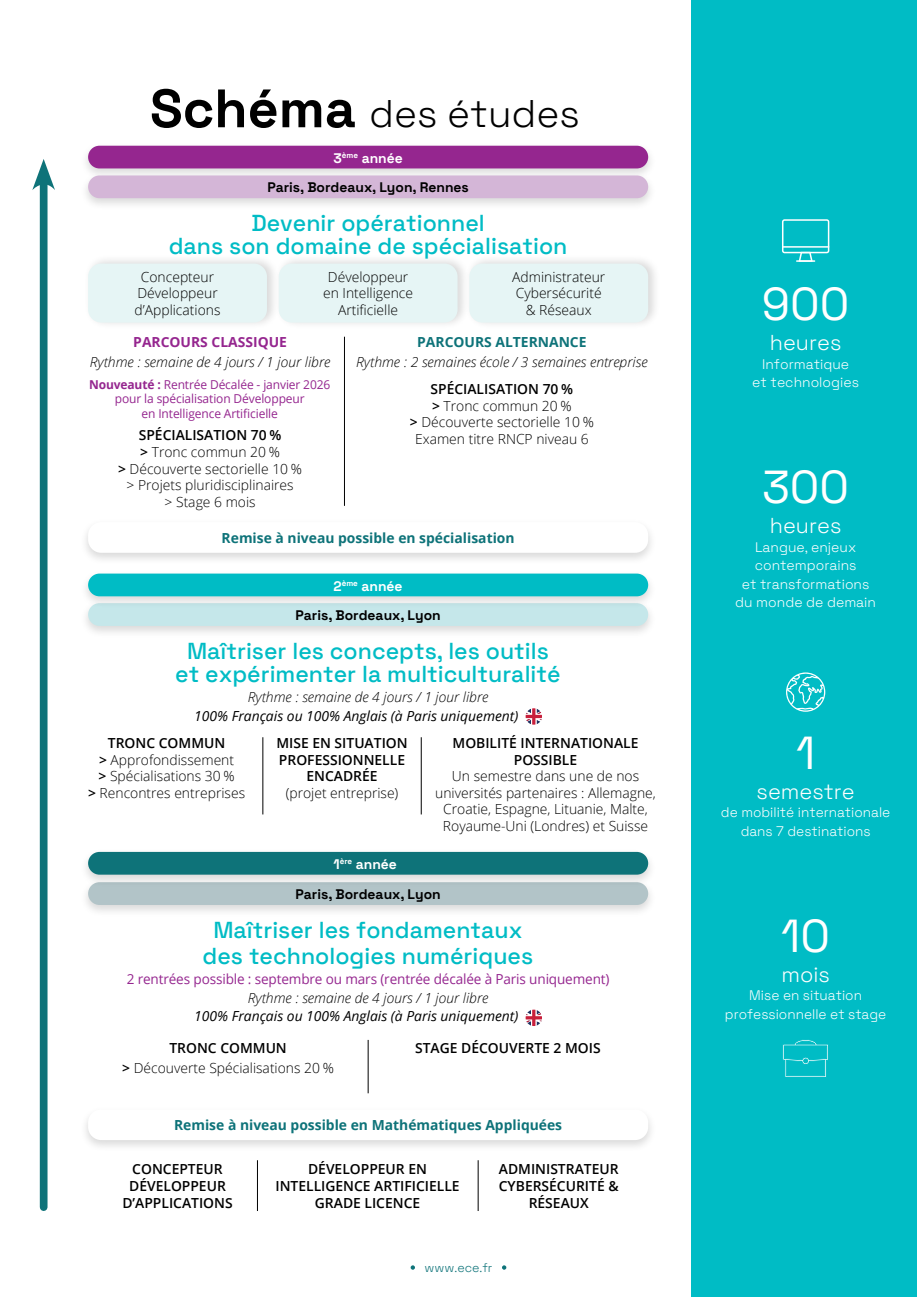
<style>
.page{position:relative;width:917px;height:1297px;background:#fff}
.page>*{position:absolute;margin:0;border:0;box-sizing:border-box;transform-origin:0 0}
.t1{font:300 46.2px "Space Grotesk";color:#fff}
.t2{font:300 38.5px "Space Grotesk";color:#000}
.t3{font:300 23.1px/22.8px "Space Grotesk";color:#00bcc5;text-align:center}
.t4{font:300 21.53px "Space Grotesk";color:#fff}
.t5{font:300 13.83px/16.6px "Open Sans";color:#000;text-align:center}
.t6{font:600 13.83px/16.6px "Open Sans";color:#000;text-align:center}
.t7{font:300 13.83px/18.6px "Space Grotesk";color:#fff;text-align:center}
.t8{font:italic 300 13.83px "Open Sans";color:#000}
.t9{font:700 13.83px "Open Sans";color:#0e7379}
.t10{font:italic 13.83px "Open Sans";color:#000}
.t11{font:300 13.83px/29.8px "Space Grotesk";color:#000;text-align:center}
.t12{font:13.83px "Open Sans";letter-spacing:-.01em;color:#95268f}
.t13{font:700 13.83px "Open Sans";color:#95268f}
.t14{font:12.25px/14.7px "Open Sans";letter-spacing:-.01em;color:#95268f;text-align:center}
.t15{font:300 12.25px "Space Grotesk";color:#0e7379}
.s1{font-size:53.9px}
.s2{color:#fff}
.s3{font-weight:700}
.s4{font-weight:600}
</style>
<div class="page">
<div style="left:691px;top:0;width:226px;height:1297px;background:#00bcc5"></div>
<svg style="left:411px;top:1265px;width:4px;height:4px"></svg>
<svg style="left:502px;top:1265px;width:4px;height:4px"></svg>
<svg style="left:782px;top:219px;width:47px;height:43px"></svg>
<hr style="left:782px;top:246px;width:47px;height:2px;background:#fff">
<svg style="left:786px;top:672px;width:39px;height:40px"></svg>
<svg style="left:782px;top:1039px;width:46px;height:38px"></svg>
<div style="left:40px;top:177px;width:8px;height:1030px;background:#0e7379"></div>
<svg style="left:32px;top:159px;width:23px;height:31px"></svg>
<div style="left:84px;top:253px;width:196px;height:76px;background:#000;opacity:.15"></div>
<div style="left:88px;top:264px;width:179px;height:58px;background:#e6f5f5;border-radius:13px"></div>
<div style="left:274px;top:253px;width:196px;height:76px;background:#000;opacity:.15"></div>
<div style="left:279px;top:264px;width:178px;height:58px;background:#e6f5f5;border-radius:13px"></div>
<div style="left:465px;top:253px;width:196px;height:76px;background:#000;opacity:.15"></div>
<div style="left:469px;top:264px;width:179px;height:58px;background:#e6f5f5;border-radius:13px"></div>
<div style="left:80px;top:518px;width:576px;height:48px;background:#000;opacity:.15"></div>
<div style="left:88px;top:522px;width:560px;height:31px;background:#fff;border-radius:13px"></div>
<hr style="left:344px;top:337px;width:1px;height:169px;background:#000">
<div style="left:80px;top:141px;width:576px;height:40px;background:#000;opacity:.15"></div>
<div style="left:88px;top:146px;width:560px;height:22px;background:#95268f;border-radius:11px"></div>
<div style="left:80px;top:171px;width:576px;height:40px;background:#000;opacity:.15"></div>
<div style="left:88px;top:175px;width:560px;height:23px;background:#d4b6d7;border-radius:11px"></div>
<div style="left:80px;top:599px;width:576px;height:40px;background:#000;opacity:.15"></div>
<div style="left:88px;top:603px;width:560px;height:23px;background:#c5e7ea;border-radius:11px"></div>
<div style="left:80px;top:878px;width:576px;height:39px;background:#000;opacity:.15"></div>
<div style="left:88px;top:882px;width:560px;height:23px;background:#b2c4c8;border-radius:11px"></div>
<svg style="left:525px;top:708px;width:17px;height:17px"></svg>
<hr style="left:262px;top:737px;width:1px;height:77px;background:#000">
<hr style="left:257px;top:1160px;width:1px;height:51px;background:#000">
<hr style="left:421px;top:737px;width:1px;height:77px;background:#000">
<hr style="left:478px;top:1160px;width:1px;height:51px;background:#000">
<div style="left:80px;top:569px;width:576px;height:40px;background:#000;opacity:.15"></div>
<div style="left:88px;top:573px;width:560px;height:23px;background:#00bcc5;border-radius:11px"></div>
<div style="left:80px;top:1105px;width:576px;height:48px;background:#000;opacity:.15"></div>
<div style="left:88px;top:1109px;width:560px;height:31px;background:#fff;border-radius:13px"></div>
<svg style="left:525px;top:1009px;width:17px;height:17px"></svg>
<hr style="left:368px;top:1040px;width:1px;height:53px;background:#000">
<div style="left:80px;top:848px;width:576px;height:39px;background:#000;opacity:.15"></div>
<div style="left:88px;top:852px;width:560px;height:22px;background:#0e7379;border-radius:11px"></div>
<h2 class="t2" style="left:150px;top:86px;width:431px"><span class="s1">Schéma</span> des études</h2>
<p class="t11" style="left:267px;top:142px;width:203px"><span class="s2">3</span><sup>ème</sup> <span class="s2">année<br></span>Paris, Bordeaux, Lyon, Rennes</p>
<h3 class="t3" style="left:169px;top:210px;width:400px">Devenir opérationnel<br>dans son domaine de spécialisation</h3>
<p class="t5" style="left:135px;top:268px;width:87px">Concepteur<br>Développeur d’Applications</p>
<p class="t5" style="left:323px;top:268px;width:92px">Développeur en Intelligence<br>Artificielle</p>
<p class="t5" style="left:512px;top:268px;width:94px">Administrateur<br>Cybersécurité &amp; Réseaux</p>
<p class="t13" style="left:133px;top:332px;width:155px">PARCOURS CLASSIQUE</p>
<p class="t8" style="left:90px;top:353px;width:242px">Rythme : semaine de 4 jours / 1 jour libre</p>
<p class="t14" style="left:89px;top:376px;width:243px"><span class="s3">Nouveauté :</span> Rentrée Décalée - janvier 2026 pour la spécialisation Développeur<br>en Intelligence Artificielle</p>
<p class="t5" style="left:118px;top:427px;width:186px"><span class="s4">SPÉCIALISATION 70 %<br>&gt;</span> Tronc commun 20 %<br><span class="s4">&gt;</span> Découverte sectorielle 10 % &gt; Projets pluridisciplinaires<br>&gt; Stage 6 mois</p>
<p class="t9" style="left:417px;top:332px;width:171px">PARCOURS ALTERNANCE</p>
<p class="t8" style="left:356px;top:353px;width:293px">Rythme : 2 semaines école / 3 semaines entreprise</p>
<p class="t5" style="left:410px;top:380px;width:186px"><span class="s4">SPÉCIALISATION 70 %<br>&gt;</span> Tronc commun 20 %<br><span class="s4">&gt;</span> Découverte sectorielle 10 %<br>Examen titre RNCP niveau 6</p>
<p class="t9" style="left:222px;top:528px;width:294px">Remise à niveau possible en spécialisation</p>
<p class="t7" style="left:333px;top:576px;width:71px">2<sup>ème</sup> année</p>
<p class="t11" style="left:295px;top:600px;width:147px">Paris, Bordeaux, Lyon</p>
<h3 class="t3" style="left:175px;top:638px;width:387px">Maîtriser les concepts, les outils et expérimenter la multiculturalité</h3>
<p class="t8" style="left:248px;top:688px;width:242px">Rythme : semaine de 4 jours / 1 jour libre</p>
<p class="t10" style="left:194px;top:706px;width:326px">100% Français ou 100% Anglais (à Paris uniquement)</p>
<p class="t5" style="left:88px;top:734px;width:159px"><span class="s4">TRONC COMMUN<br>&gt;</span> Approfondissement<br><span class="s4">&gt;</span> Spécialisations 30 %<br><span class="s4">&gt;</span> Rencontres entreprises</p>
<p class="t6" style="left:452px;top:734px;width:187px">MOBILITÉ INTERNATIONALE<br>POSSIBLE</p>
<p class="t5" style="left:435px;top:767px;width:222px">Un semestre dans une de nos universités partenaires : Allemagne, Croatie, Espagne, Lituanie, Malte, Royaume-Uni (Londres) et Suisse</p>
<p class="t6" style="left:276px;top:734px;width:133px">MISE EN SITUATION<br>PROFESSIONNELLE<br>ENCADRÉE</p>
<p class="t5" style="left:286px;top:784px;width:114px">(projet entreprise)</p>
<p class="t7" style="left:333px;top:854px;width:65px">1<sup>ère</sup> année</p>
<p class="t11" style="left:295px;top:879px;width:147px">Paris, Bordeaux, Lyon</p>
<h3 class="t3" style="left:203px;top:915px;width:332px;line-height:26.2px">Maîtriser les fondamentaux des technologies numériques</h3>
<p class="t12" style="left:127px;top:970px;width:484px">2 rentrées possible : septembre ou mars (rentrée décalée à Paris uniquement)</p>
<p class="t8" style="left:248px;top:988px;width:242px">Rythme : semaine de 4 jours / 1 jour libre</p>
<p class="t10" style="left:194px;top:1007px;width:326px">100% Français ou 100% Anglais (à Paris uniquement)</p>
<p class="t5" style="left:122px;top:1037px;width:213px;line-height:20.1px"><span class="s4">TRONC COMMUN<br>&gt;</span> Découverte Spécialisations 20 %</p>
<p class="t6" style="left:415px;top:1039px;width:187px">STAGE DÉCOUVERTE 2 MOIS</p>
<p class="t9" style="left:174px;top:1115px;width:390px">Remise à niveau possible en Mathématiques Appliquées</p>
<p class="t6" style="left:122px;top:1160px;width:112px">CONCEPTEUR<br>DÉVELOPPEUR<br>D’APPLICATIONS</p>
<p class="t6" style="left:275px;top:1160px;width:186px">DÉVELOPPEUR EN<br>INTELLIGENCE ARTIFICIELLE<br>GRADE LICENCE</p>
<p class="t6" style="left:499px;top:1160px;width:121px">ADMINISTRATEUR<br>CYBERSÉCURITÉ &amp;<br>RÉSEAUX</p>
<p class="t15" style="left:424px;top:1259px;width:69px">www.ece.fr</p>
<h1 class="t1" style="left:762px;top:270px;width:89px">900</h1>
<h3 class="t4" style="left:770px;top:327px;width:73px">heures</h3>
<p class="t7" style="left:752px;top:354px;width:108px">Informatique<br>et technologies</p>
<h1 class="t1" style="left:762px;top:453px;width:89px">300</h1>
<h3 class="t4" style="left:770px;top:510px;width:73px">heures</h3>
<p class="t7" style="left:735px;top:537px;width:142px">Langue, enjeux contemporains<br>et transformations du monde de demain</p>
<h1 class="t1" style="left:796px;top:719px;width:21px">1</h1>
<h3 class="t4" style="left:756px;top:775px;width:100px">semestre</h3>
<p class="t7" style="left:721px;top:802px;width:171px">de mobilité internationale dans 7 destinations</p>
<h1 class="t1" style="left:781px;top:901px;width:50px">10</h1>
<h3 class="t4" style="left:781px;top:958px;width:50px">mois</h3>
<p class="t7" style="left:725px;top:985px;width:163px">Mise en situation professionnelle et stage</p>
</div>
